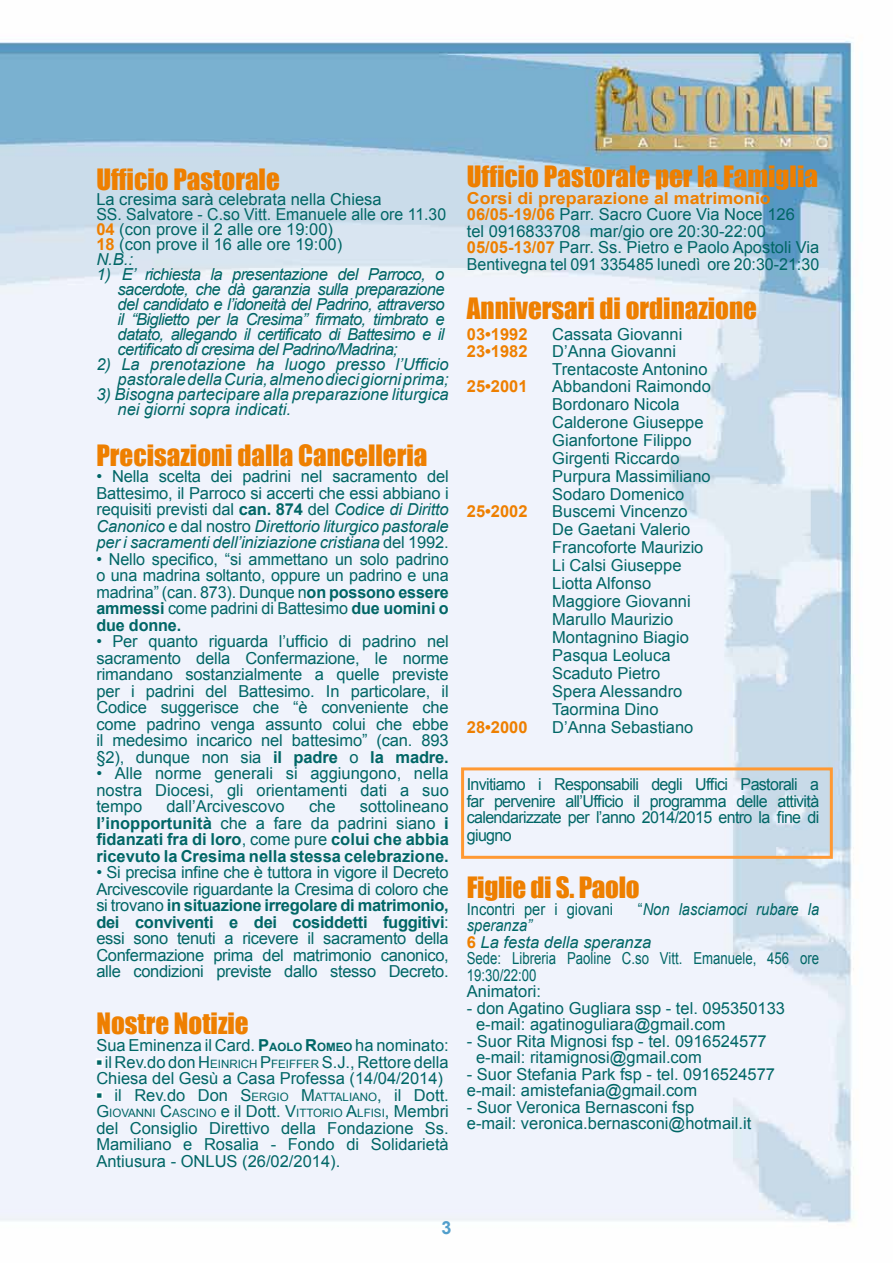
<style>
.page{position:relative;width:893px;height:1263px;background:#fff}
.page>*{position:absolute;margin:0;border:0;box-sizing:border-box;transform-origin:0 0}
.t1{font:27px "Impact";color:#ee7f00}
.t2{font:700 18px "Arial";color:#509ecb}
.t3{font:16.5px/16.5px "Arial";color:#066}
.t4{font:italic 16.5px/15px "Arial";color:#066;text-align:justify}
.t5{font:700 16.5px/16.5px "Arial";color:#066;text-align:justify}
.t6{font:16.5px/16.5px "Arial";color:#066;scale:.8 1}
.t7{font:700 16.5px "Arial";color:#ee7f00}
.t8{font:italic 16.5px "Arial";color:#066;scale:.89 1}
.t9{font:16.5px "Arial";color:#066;scale:.89 1}
.t10{font:11.55px "Arial";color:#066}
.s1{font-weight:700;color:#ee7f00}
.s2{font-style:italic}
.s3{font-weight:700}
.s4{font-weight:400}
.s5{font-weight:700;font-size:11.55px}
.s6{font-style:inherit}
.s7{font-size:11.55px}
.s8{font-size:16.5px}
.s9{font-style:normal}
</style>
<div class="page">
<img style="left:0;top:40px;width:854px;height:1183px">
<div style="left:461px;top:767px;width:372px;height:92px;border:3px solid #f93"></div>
<h1 class="t1" style="left:96px;top:158px;width:185px">Ufficio Pastorale</h1>
<p class="t3" style="left:96px;top:192px;width:351px;line-height:15px">La cresima sarà celebrata nella Chiesa<br>SS. Salvatore - C.so Vitt. Emanuele alle ore 11.30<br><span class="s1">04</span> (con prove il 2 alle ore 19:00)<br><span class="s1">18</span> (con prove il 16 alle ore 19:00)<br><span class="s2">N.B.:</span></p>
<p class="t4" style="left:118px;top:267px;width:328px;text-indent:-21px">1) E’ richiesta la presentazione del Parroco, o sacerdote, che dà garanzia sulla preparazione del candidato e l’idoneità del Padrino, attraverso il “Biglietto per la Cresima” firmato, timbrato e datato, allegando il certificato di Battesimo e il certificato di cresima del Padrino/Madrina;</p>
<p class="t4" style="left:96px;top:357px;width:354px;text-align:right">2) La prenotazione ha luogo presso l’Ufficio pastorale della Curia, almeno dieci giorni prima;</p>
<p class="t4" style="left:118px;top:387px;width:333px;text-indent:-21px">3) Bisogna partecipare alla preparazione liturgica nei giorni sopra indicati.</p>
<h1 class="t1" style="left:96px;top:434px;width:332px">Precisazioni dalla Cancelleria</h1>
<p class="t3" style="left:96px;top:468px;width:354px;text-align:justify">• Nella scelta dei padrini nel sacramento del Battesimo, il Parroco si accerti che essi abbiano i requisiti previsti dal <span class="s3">can. 874</span> del <span class="s2">Codice di Diritto Canonico</span> e dal nostro <span class="s2">Direttorio liturgico pastorale per i sacramenti dell’iniziazione cristiana</span> del 1992.</p>
<p class="t3" style="left:96px;top:551px;width:354px;text-align:justify">• Nello specifico, “si ammettano un solo padrino o una madrina soltanto, oppure un padrino e una madrina” (can. 873). Dunque n<span class="s3">on possono essere ammessi</span> come padrini di Battesimo <span class="s3">due uomini o due donne.</span></p>
<p class="t3" style="left:96px;top:633px;width:354px;text-align:justify">• Per quanto riguarda l’ufficio di padrino nel sacramento della Confermazione, le norme rimandano sostanzialmente a quelle previste per i padrini del Battesimo. In particolare, il Codice suggerisce che “è conveniente che come padrino venga assunto colui che ebbe il medesimo incarico nel battesimo” (can. 893 §2), dunque non sia <span class="s3">il padre</span> o <span class="s3">la madre.</span></p>
<p class="t3" style="left:96px;top:765px;width:354px;text-align:justify">• Alle norme generali si aggiungono, nella nostra Diocesi, gli orientamenti dati a suo tempo</p>
<p class="t3" style="left:166px;top:798px;width:120px">dall’Arcivescovo</p>
<p class="t3" style="left:309px;top:798px;width:28px">che</p>
<p class="t5" style="left:96px;top:799px;width:354px;text-indent:263px"><span class="s4">sottolineano </span>l’inopportunità <span class="s4">che a fare da padrini siano</span> i fidanzati fra di loro<span class="s4">, come pure</span> colui che abbia ricevuto la Cresima nella stessa celebrazione.</p>
<p class="t3" style="left:96px;top:864px;width:354px;text-align:justify">• Si precisa infine che è tuttora in vigore il Decreto Arcivescovile riguardante la Cresima di coloro che si trovano <span class="s3">in situazione irregolare di matrimonio, dei conviventi e dei cosiddetti fuggitivi</span>: essi sono tenuti a ricevere il sacramento della Confermazione prima del matrimonio canonico, alle condizioni previste dallo stesso Decreto.</p>
<h1 class="t1" style="left:96px;top:1003px;width:154px">Nostre Notizie</h1>
<p class="t3" style="left:96px;top:1037px;width:354px">Sua Eminenza il Card. <span class="s3">P</span><span class="s5">AOLO</span> <span class="s3">R</span><span class="s5">OMEO</span> ha nominato:</p>
<p class="t3" style="left:96px;top:1053px;width:354px"><span class="s3">▪</span> il Rev.do don <span class="s6">H</span><span class="s7">EINRICH</span> <span class="s6">P</span><span class="s7">FEIFFER</span> S.J., Rettore della<br>Chiesa del Gesù a Casa Professa (14/04/2014)</p>
<p class="t3" style="left:96px;top:1086px;width:354px"><span class="s3">▪</span> il Rev.do Don <span class="s6">S</span><span class="s7">ERGIO</span> <span class="s6">M</span><span class="s7">ATTALIANO</span>, il Dott.</p>
<p class="t10" style="left:96px;top:1105px;width:354px"><span class="s8">G</span> IOVANNI <span class="s8">C</span>ASCINO <span class="s8">e il Dott.</span> <span class="s8">V</span>ITTORIO <span class="s8">A</span>LFISI<span class="s8">, Membri</span></p>
<p class="t3" style="left:96px;top:1119px;width:354px;text-align:justify">del Consiglio Direttivo della Fondazione Ss.<br>Mamiliano e Rosalia - Fondo di Solidarietà Antiusura - ONLUS (26/02/2014).</p>
<h1 class="t1" style="left:467px;top:156px;width:353px">Ufficio Pastorale per la Famiglia</h1>
<p class="t3" style="left:467px;top:190px;width:354px"><span class="s1">Corsi di preparazione al matrimonio 06/05-19/06</span> Parr. Sacro Cuore Via Noce 126<br>tel 0916833708 mar/gio ore 20:30-22:00<br><span class="s1">05/05-13/07</span> Parr. Ss. Pietro e Paolo Apostoli Via Bentivegna tel 091 335485 lunedì ore 20:30-21:30</p>
<h1 class="t1" style="left:467px;top:288px;width:292px">Anniversari di ordinazione</h1>
<p class="t7" style="left:467px;top:324px;width:62px">03•1992</p>
<p class="t3" style="left:552px;top:326px;width:132px">Cassata Giovanni</p>
<p class="t7" style="left:467px;top:340px;width:62px">23•1982</p>
<p class="t3" style="left:552px;top:342px;width:157px;line-height:18px">D’Anna Giovanni<br>Trentacoste Antonino</p>
<p class="t7" style="left:467px;top:376px;width:62px">25•2001</p>
<p class="t3" style="left:552px;top:378px;width:160px;line-height:18px">Abbandoni Raimondo<br>Bordonaro Nicola<br>Calderone Giuseppe<br>Gianfortone Filippo<br>Girgenti Riccardo<br>Purpura Massimiliano<br>Sodaro Domenico</p>
<p class="t7" style="left:467px;top:501px;width:62px">25•2002</p>
<p class="t3" style="left:552px;top:503px;width:153px;line-height:18px">Buscemi Vincenzo<br>De Gaetani Valerio<br>Francoforte Maurizio<br>Li Calsi Giuseppe<br>Liotta Alfonso<br>Maggiore Giovanni<br>Marullo Maurizio<br>Montagnino Biagio<br>Pasqua Leoluca<br>Scaduto Pietro<br>Spera Alessandro<br>Taormina Dino</p>
<p class="t7" style="left:467px;top:716px;width:62px">28•2000</p>
<p class="t3" style="left:552px;top:719px;width:143px">D’Anna Sebastiano</p>
<p class="t3" style="left:467px;top:776px;width:354px;text-align:justify">Invitiamo i Responsabili degli Uffici Pastorali a far pervenire all’Ufficio il programma delle attività calendarizzate per l’anno 2014/2015 entro la fine di</p>
<p class="t3" style="left:467px;top:827px;width:46px">giugno</p>
<h1 class="t1" style="left:467px;top:867px;width:174px">Figlie di S. Paolo</h1>
<p class="t9" style="left:467px;top:898px;width:166px">Incontri per i giovani</p>
<p class="t8" style="left:638px;top:898px;width:205px"><span class="s9">“</span>Non lasciamoci rubare la</p>
<p class="t6" style="left:467px;top:917px;width:442px"><span class="s2">speranza”<br></span><span class="s1">6</span> <span class="s2">La festa della speranza<br></span>Sede: Libreria Paoline C.so Vitt. Emanuele, 456 ore<br>19:30/22:00<br>Animatori:</p>
<p class="t3" style="left:476px;top:1000px;width:311px;text-indent:-9px">- don Agatino Gugliara ssp - tel. 095350133 e-mail: agatinoguliara@gmail.com</p>
<p class="t3" style="left:476px;top:1033px;width:292px;text-indent:-9px">- Suor Rita Mignosi fsp - tel. 0916524577 e-mail: ritamignosi@gmail.com</p>
<p class="t3" style="left:467px;top:1066px;width:310px">- Suor Stefania Park fsp - tel. 0916524577 e-mail: amistefania@gmail.com</p>
<p class="t3" style="left:467px;top:1099px;width:286px">- Suor Veronica Bernasconi fsp<br>e-mail: veronica.bernasconi@hotmail.it</p>
<p class="t2" style="left:441px;top:1215px;width:12px">3</p>
</div>
